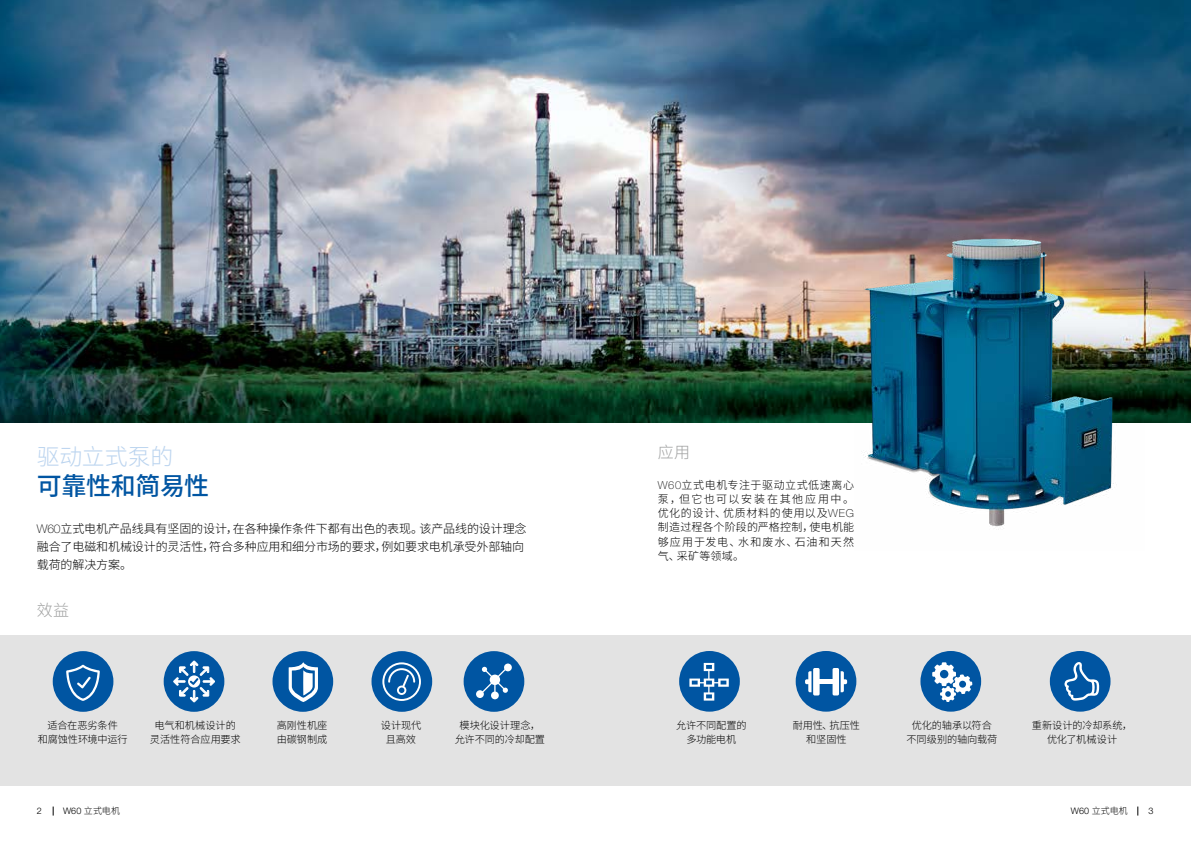
<style>
.page{position:relative;width:1191px;height:842px;background:#fff}
.page>*{position:absolute;margin:0;border:0;box-sizing:border-box;transform-origin:0 0}
.t1{font:500 25px "Noto Sans Hans";letter-spacing:-.015em;color:#0055a2}
.t2{font:300 22.8px "Noto Sans Hans";letter-spacing:-.005em;color:#bbd4ef}
.t3{font:300 16px "Noto Sans Hans";color:#9fa0a0}
.t4{font:300 12px/18px "Noto Sans Hans";letter-spacing:-.01em;color:#000}
.t5{font:300 11px/14.2px "Noto Sans Hans";letter-spacing:.04em;color:#000;text-align:justify}
.t6{font:300 10.2px/14.2px "Noto Sans Hans";letter-spacing:-.01em;color:#000;text-align:center}
.t7{font:300 9px "Noto Sans Hans";letter-spacing:.015em;color:#000}
.t8{font:300 9px "Helvetica Neue LT Pro";color:#000}
.s1{font-family:"Helvetica Neue LT Pro";font-weight:100}
.s2{font-family:"Helvetica Neue LT Pro"}
</style>
<div class="page">
<div style="left:0;top:635px;width:1191px;height:150px;background:#e3e3e3"></div>
<img style="left:0;top:0;width:1191px;height:422px">
<div style="left:53px;top:651px;width:60px;height:61px;background:#0055a2;border-radius:50%"></div>
<svg style="left:66px;top:665px;width:34px;height:36px"></svg>
<div style="left:164px;top:651px;width:60px;height:61px;background:#0055a2;border-radius:50%"></div>
<svg style="left:172px;top:660px;width:44px;height:43px"></svg>
<div style="left:795px;top:651px;width:61px;height:61px;background:#0055a2;border-radius:50%"></div>
<div style="left:813px;top:668px;width:6px;height:27px;background:#fff;border-radius:2px"></div>
<div style="left:832px;top:668px;width:7px;height:27px;background:#fff;border-radius:2px"></div>
<svg style="left:840px;top:671px;width:7px;height:21px"></svg>
<svg style="left:805px;top:671px;width:6px;height:21px"></svg>
<div style="left:818px;top:679px;width:16px;height:5px;background:#fff"></div>
<div style="left:272px;top:651px;width:61px;height:61px;background:#0055a2;border-radius:50%"></div>
<svg style="left:289px;top:662px;width:29px;height:40px"></svg>
<div style="left:371px;top:651px;width:61px;height:61px;background:#0055a2;border-radius:50%"></div>
<svg style="left:382px;top:662px;width:39px;height:39px"></svg>
<div style="left:463px;top:651px;width:61px;height:61px;background:#0055a2;border-radius:50%"></div>
<svg style="left:476px;top:663px;width:36px;height:36px"></svg>
<div style="left:679px;top:651px;width:61px;height:61px;background:#0055a2;border-radius:50%"></div>
<svg style="left:689px;top:663px;width:40px;height:38px"></svg>
<div style="left:920px;top:651px;width:61px;height:61px;background:#0055a2;border-radius:50%"></div>
<svg style="left:932px;top:662px;width:40px;height:40px"></svg>
<div style="left:1049px;top:651px;width:61px;height:61px;background:#0055a2;border-radius:50%"></div>
<svg style="left:1064px;top:662px;width:35px;height:39px"></svg>
<img style="left:854px;top:210px;width:290px;height:320px">
<h2 class="t2" style="left:37px;top:444px;width:138px">驱动立式泵的</h2>
<h1 class="t1" style="left:37px;top:471px;width:174px">可靠性和简易性</h1>
<p class="t4" style="left:37px;top:520px;width:491px"><span class="s1">W60</span>立式电机产品线具有坚固的设计，在各种操作条件下都有出色的表现。该产品线的设计理念融合了电磁和机械设计的灵活性，符合多种应用和细分市场的要求，例如要求电机承受外部轴向载荷的解决方案。</p>
<h3 class="t3" style="left:37px;top:602px;width:34px">效益</h3>
<h3 class="t3" style="left:658px;top:443px;width:34px">应用</h3>
<p class="t5" style="left:658px;top:478px;width:198px"><span class="s1">W60</span>立式电机专注于驱动立式低速离心泵，但它也可以安装在其他应用中。优化的设计、优质材料的使用以及<span class="s1">WEG</span>制造过程各个阶段的严格控制，使电机能够应用于发电、水和废水、石油和天然气、采矿等领域。</p>
<p class="t6" style="left:277px;top:718px;width:52px;text-align:left">高刚性机座由碳钢制成</p>
<p class="t6" style="left:381px;top:718px;width:42px">设计现代且高效</p>
<p class="t6" style="left:455px;top:718px;width:92px">模块化设计理念，允许不同的冷却配置</p>
<p class="t6" style="left:676px;top:718px;width:72px">允许不同配置的多功能电机</p>
<p class="t6" style="left:906px;top:718px;width:92px">优化的轴承以符合不同级别的轴向载荷</p>
<p class="t6" style="left:1032px;top:718px;width:102px">重新设计的冷却系统，优化了机械设计</p>
<p class="t6" style="left:38px;top:718px;width:91px">适合在恶劣条件<br>和腐蚀性环境中运行</p>
<p class="t6" style="left:150px;top:718px;width:92px">电气和机械设计的灵活性符合应用要求</p>
<p class="t6" style="left:793px;top:718px;width:68px">耐用性、抗压性和坚固性</p>
<p class="t8" style="left:37px;top:805px;width:7px">2</p>
<p class="t7" style="left:63px;top:806px;width:59px"><span class="s2">W60</span> 立式电机</p>
<p class="t7" style="left:1070px;top:805px;width:59px"><span class="s2">W60</span> 立式电机</p>
<p class="t8" style="left:1148px;top:805px;width:7px">3</p>
</div>
